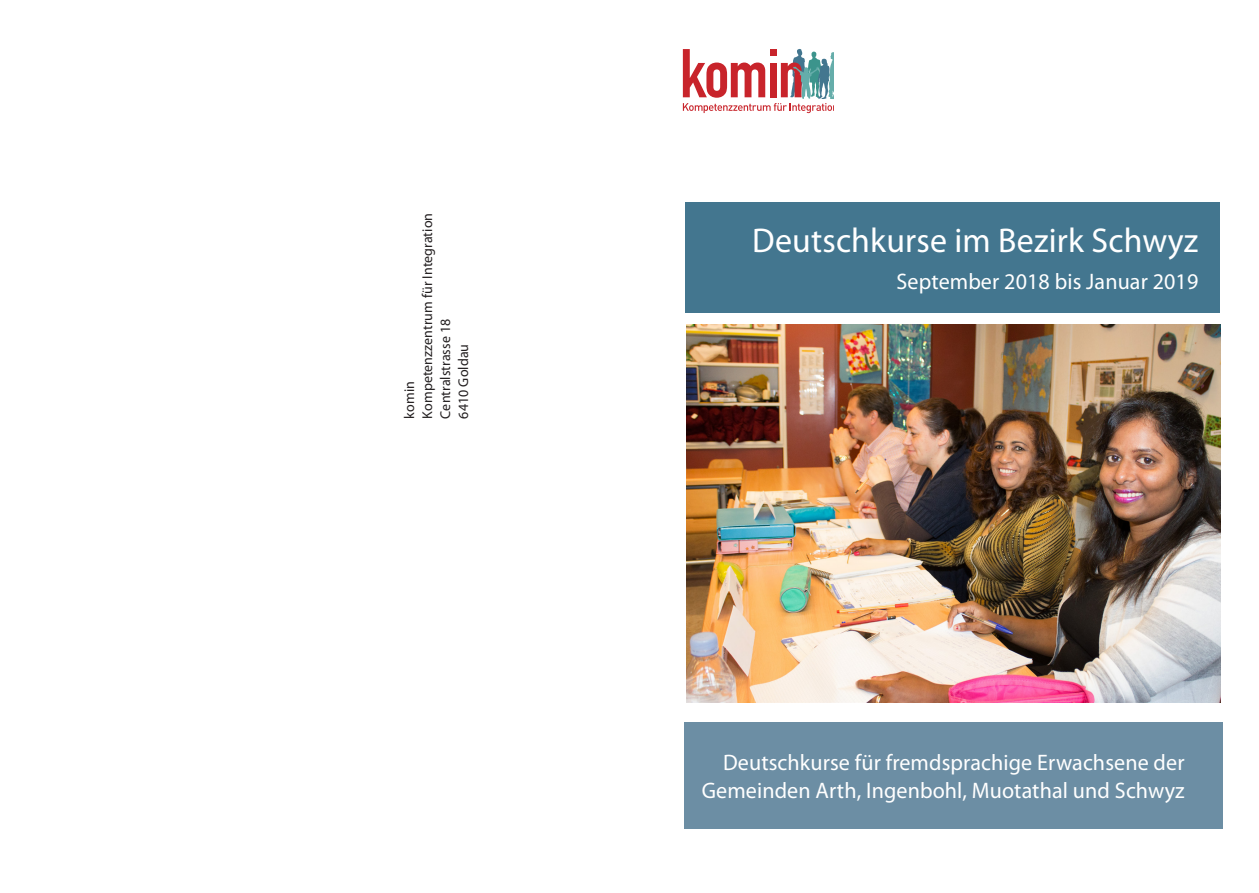
<style>
.page{position:relative;width:1259px;height:893px;background:#fff}
.page>*{position:absolute;margin:0;border:0;box-sizing:border-box;transform-origin:0 0}
.Uebertitel{font:34.5px "Myriad Pro";letter-spacing:.005em;color:#fff}
.Uebertitel-2{font:22.5px/28.5px "Myriad Pro";letter-spacing:.005em;color:#fff;text-align:right}
.Grundtext{font:14.25px "Myriad Pro";letter-spacing:.005em;color:#231f20}
</style>
<div class="page">
<svg style="left:683px;top:49px;width:151px;height:64px"></svg>
<div style="left:685px;top:202px;width:534px;height:111px;background:#43768f"></div>
<div style="left:685px;top:722px;width:537px;height:107px;background:#6c8ea4"></div>
<img style="left:686px;top:324px;width:534px;height:378px">
<p class="Grundtext" style="left:419px;top:419px;width:207px;rotate:-90deg">Kompetenzzentrum für Integration</p>
<p class="Grundtext" style="left:437px;top:419px;width:101px;rotate:-90deg">Centralstrasse 18</p>
<p class="Grundtext" style="left:455px;top:419px;width:76px;rotate:-90deg">6410 Goldau</p>
<p class="Grundtext" style="left:401px;top:419px;width:39px;rotate:-90deg">komin</p>
<p class="Uebertitel" style="left:752px;top:219px;width:447px">Deutschkurse im Bezirk Schwyz</p>
<p class="Uebertitel-2" style="left:896px;top:267px;width:303px">September 2018 bis Januar 2019</p>
<p class="Uebertitel-2" style="left:702px;top:748px;width:484px">Deutschkurse für fremdsprachige Erwachsene der<br>Gemeinden Arth, Ingenbohl, Muotathal und Schwyz</p>
</div>
